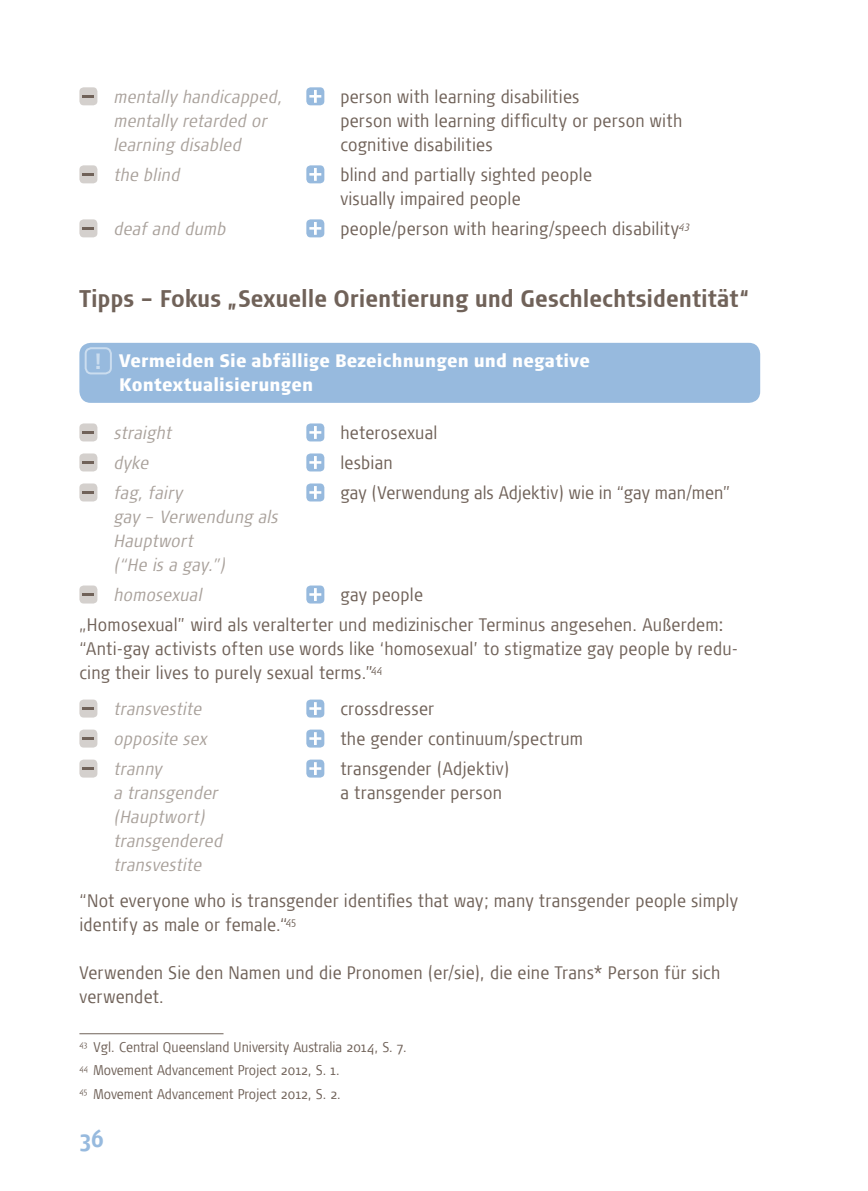
<style>
.page{position:relative;width:868px;height:1191px;background:#fff}
.page>*{position:absolute;margin:0;border:0;box-sizing:border-box;transform-origin:0 0}
.t1{font:700 24px "Signa Cond";color:#706259}
.t2{font:700 24px "Signa Cond";color:#97bade}
.t3{font:300 18px/24px "Signa Cond";letter-spacing:.01em;color:#706259}
.t4{font:900 18px/24px "Signa Cond";letter-spacing:.015em;color:#fff}
.t5{font:italic 300 condensed 17.6px/24px "Signa OT";letter-spacing:.01em;color:#a9a19b}
.t6{font:300 14px/23.6px "Signa Cond";color:#706259}
.s1{font-size:22px;color:#cbddef}
</style>
<div class="page">
<div style="left:79px;top:87px;width:18px;height:18px;background:#d4d0cd;border-radius:4px"></div>
<svg style="left:82px;top:95px;width:12px;height:3px"></svg>
<div style="left:306px;top:87px;width:18px;height:18px;background:#97bade;border-radius:4px"></div>
<svg style="left:309px;top:90px;width:12px;height:13px"></svg>
<div style="left:79px;top:165px;width:18px;height:18px;background:#d4d0cd;border-radius:4px"></div>
<svg style="left:82px;top:173px;width:12px;height:3px"></svg>
<div style="left:306px;top:165px;width:18px;height:18px;background:#97bade;border-radius:4px"></div>
<svg style="left:309px;top:168px;width:12px;height:13px"></svg>
<div style="left:79px;top:219px;width:18px;height:18px;background:#d4d0cd;border-radius:4px"></div>
<svg style="left:82px;top:227px;width:12px;height:3px"></svg>
<div style="left:306px;top:219px;width:18px;height:18px;background:#97bade;border-radius:4px"></div>
<svg style="left:309px;top:222px;width:12px;height:13px"></svg>
<div style="left:79px;top:343px;width:681px;height:60px;background:#97bade;border-radius:11px"></div>
<div style="left:85px;top:347px;width:27px;height:27px;border:2px solid #cbddef;border-radius:6px"></div>
<div style="left:79px;top:423px;width:18px;height:18px;background:#d4d0cd;border-radius:4px"></div>
<svg style="left:82px;top:431px;width:12px;height:3px"></svg>
<div style="left:306px;top:423px;width:18px;height:18px;background:#97bade;border-radius:4px"></div>
<svg style="left:309px;top:426px;width:12px;height:13px"></svg>
<div style="left:79px;top:453px;width:18px;height:18px;background:#d4d0cd;border-radius:4px"></div>
<svg style="left:82px;top:461px;width:12px;height:3px"></svg>
<div style="left:306px;top:453px;width:18px;height:18px;background:#97bade;border-radius:4px"></div>
<svg style="left:309px;top:456px;width:12px;height:13px"></svg>
<div style="left:79px;top:483px;width:18px;height:18px;background:#d4d0cd;border-radius:4px"></div>
<svg style="left:82px;top:491px;width:12px;height:3px"></svg>
<div style="left:306px;top:483px;width:18px;height:18px;background:#97bade;border-radius:4px"></div>
<svg style="left:309px;top:486px;width:12px;height:13px"></svg>
<div style="left:79px;top:585px;width:18px;height:18px;background:#d4d0cd;border-radius:4px"></div>
<svg style="left:82px;top:593px;width:12px;height:3px"></svg>
<div style="left:306px;top:585px;width:18px;height:18px;background:#97bade;border-radius:4px"></div>
<svg style="left:309px;top:588px;width:12px;height:13px"></svg>
<div style="left:79px;top:699px;width:18px;height:18px;background:#d4d0cd;border-radius:4px"></div>
<svg style="left:82px;top:707px;width:12px;height:3px"></svg>
<div style="left:306px;top:699px;width:18px;height:18px;background:#97bade;border-radius:4px"></div>
<svg style="left:309px;top:702px;width:12px;height:13px"></svg>
<div style="left:79px;top:729px;width:18px;height:18px;background:#d4d0cd;border-radius:4px"></div>
<svg style="left:82px;top:737px;width:12px;height:3px"></svg>
<div style="left:306px;top:729px;width:18px;height:18px;background:#97bade;border-radius:4px"></div>
<svg style="left:309px;top:732px;width:12px;height:13px"></svg>
<div style="left:79px;top:759px;width:18px;height:18px;background:#d4d0cd;border-radius:4px"></div>
<svg style="left:82px;top:767px;width:12px;height:3px"></svg>
<div style="left:306px;top:759px;width:18px;height:18px;background:#97bade;border-radius:4px"></div>
<svg style="left:309px;top:762px;width:12px;height:13px"></svg>
<hr style="left:79px;top:1033px;width:144px;height:1px;background:#706259">
<p class="t5" style="left:113px;top:85px;width:170px">mentally handicapped,</p>
<p class="t3" style="left:340px;top:85px;width:240px">person with learning disabilities</p>
<p class="t5" style="left:113px;top:109px;width:155px">mentally retarded or</p>
<p class="t3" style="left:340px;top:109px;width:343px">person with learning difficulty or person with</p>
<p class="t5" style="left:113px;top:133px;width:129px">learning disabled</p>
<p class="t3" style="left:340px;top:133px;width:154px">cognitive disabilities</p>
<p class="t5" style="left:113px;top:163px;width:67px">the blind</p>
<p class="t3" style="left:340px;top:163px;width:253px">blind and partially sighted people visually impaired people</p>
<p class="t5" style="left:113px;top:217px;width:114px">deaf and dumb</p>
<p class="t3" style="left:340px;top:217px;width:350px">people/person with hearing/speech disability<sup>43</sup></p>
<h1 class="t1" style="left:79px;top:285px;width:671px">Tipps – Fokus „Sexuelle Orientierung und Geschlechtsidentität“</h1>
<p class="t4" style="left:119px;top:348px;width:472px;text-indent:-25px"><span class="s1">!</span> Vermeiden Sie abfällige Bezeichnungen und negative<br>Kontextualisierungen</p>
<p class="t5" style="left:113px;top:421px;width:59px">straight</p>
<p class="t3" style="left:340px;top:421px;width:99px">heterosexual</p>
<p class="t5" style="left:113px;top:451px;width:36px">dyke</p>
<p class="t3" style="left:340px;top:451px;width:54px">lesbian</p>
<p class="t5" style="left:113px;top:481px;width:71px">fag, fairy</p>
<p class="t3" style="left:340px;top:481px;width:392px">gay (Verwendung als Adjektiv) wie in “gay man/men”</p>
<p class="t5" style="left:113px;top:505px;width:166px">gay – Verwendung als<br>Hauptwort<br>(“He is a gay.”)</p>
<p class="t5" style="left:113px;top:583px;width:90px">homosexual</p>
<p class="t3" style="left:79px;top:580px;width:645px;line-height:30px;text-indent:261px">gay people<br>„Homosexual” wird als veralterter und medizinischer Terminus angesehen. Außerdem:</p>
<p class="t3" style="left:79px;top:637px;width:660px">“Anti-gay activists often use words like ‘homosexual’ to stigmatize gay people by redu&shy;cing their lives to purely sexual terms.”<sup>44</sup></p>
<p class="t5" style="left:113px;top:697px;width:89px">transvestite</p>
<p class="t3" style="left:340px;top:697px;width:95px">crossdresser</p>
<p class="t5" style="left:113px;top:727px;width:95px">opposite sex</p>
<p class="t3" style="left:340px;top:727px;width:244px">the gender continuum/spectrum</p>
<p class="t5" style="left:113px;top:757px;width:50px">tranny</p>
<p class="t3" style="left:340px;top:757px;width:171px">transgender (Adjektiv)</p>
<p class="t5" style="left:113px;top:781px;width:106px">a transgender</p>
<p class="t3" style="left:340px;top:781px;width:163px">a transgender person</p>
<p class="t5" style="left:113px;top:805px;width:110px">(Hauptwort) transgendered transvestite</p>
<p class="t3" style="left:79px;top:889px;width:660px">“Not everyone who is transgender identifies that way; many transgender people simply identify as male or female.“<sup>45</sup></p>
<p class="t3" style="left:79px;top:961px;width:642px">Verwenden Sie den Namen und die Pronomen (er/sie), die eine Trans* Person für sich verwendet.</p>
<p class="t6" style="left:79px;top:1035px;width:329px"><sup>43</sup> Vgl. Central Queensland University Australia 2014, S. 7.<br><sup>44</sup> Movement Advancement Project 2012, S. 1.<br><sup>45</sup> Movement Advancement Project 2012, S. 2.</p>
<h1 class="t2" style="left:79px;top:1125px;width:26px">36</h1>
</div>
